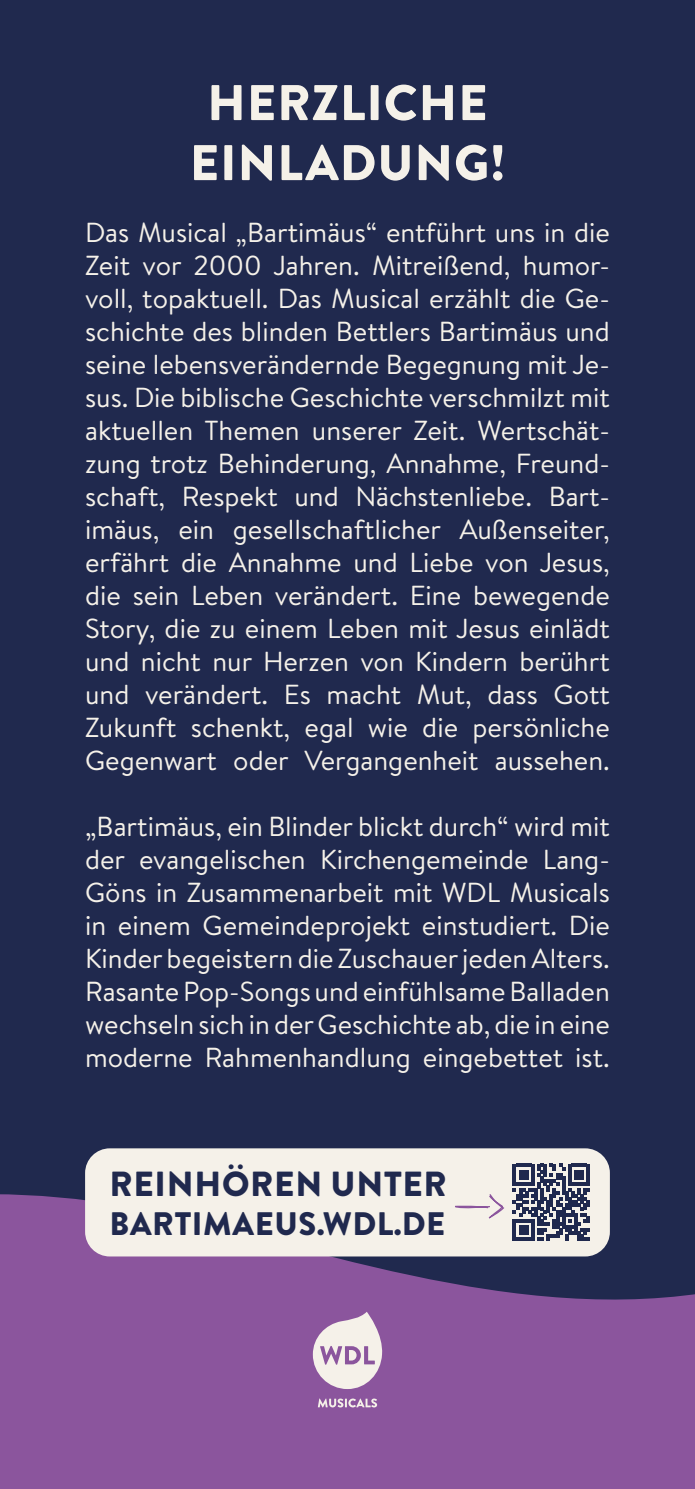
<style>
.page{position:relative;width:695px;height:1489px;background:#fff}
.page>*{position:absolute;margin:0;border:0;box-sizing:border-box;transform-origin:0 0}
.t1{font:900 50px/60px "Brandon Grotesque";letter-spacing:.02em;color:#f5f1e9;text-align:center}
.t2{font:900 34.75px "Brandon Grotesque";letter-spacing:.02em;color:#20294e}
.t3{font:900 32.5px "Brandon Grotesque";letter-spacing:.02em;color:#20294e}
.t4{font:27.5px/33px "Brandon Text";color:#f5f1e9;text-align:justify}
</style>
<div class="page">
<div style="left:0;top:0;width:694px;height:1488px;background:#20294e"></div>
<svg style="left:0;top:1148px;width:694px;height:340px;background:#7c4f91"></svg>
<svg style="left:313px;top:1311px;width:70px;height:77px;background:#ceb8cd"></svg>
<svg style="left:318px;top:1398px;width:59px;height:9px"></svg>
<div style="left:85px;top:1148px;width:524px;height:108px;background:#f5f1e9;border-radius:25px"></div>
<svg style="left:513px;top:1163px;width:76px;height:77px"></svg>
<svg style="left:455px;top:1194px;width:50px;height:25px"></svg>
<h1 class="t1" style="left:190px;top:73px;width:317px">HERZLICHE<br>EINLADUNG!</h1>
<p class="t4" style="left:85px;top:214px;width:526px">Das Musical „Bartimäus“ entführt uns in die Zeit vor 2000 Jahren. Mitreißend, humor&shy;voll, topaktuell. Das Musical erzählt die Ge&shy;schichte des blinden Bettlers Bartimäus und seine lebensverändernde Begegnung mit Je&shy;sus. Die biblische Geschichte verschmilzt mit aktuellen Themen unserer Zeit. Wertschät&shy;zung trotz Behinderung, Annahme, Freund&shy;schaft, Respekt und Nächstenliebe. Bart&shy;imäus, ein gesellschaftlicher Außenseiter, erfährt die Annahme und Liebe von Jesus, die sein Leben verändert. Eine bewegende Story, die zu einem Leben mit Jesus einlädt und nicht nur Herzen von Kindern berührt und verändert. Es macht Mut, dass Gott Zukunft schenkt, egal wie die persönliche Gegenwart oder Vergangenheit aussehen.</p>
<p class="t4" style="left:85px;top:808px;width:526px">„Bartimäus, ein Blinder blickt durch“ wird mit der evangelischen Kirchengemeinde Lang-Göns in Zusammenarbeit mit WDL Musicals in einem Gemeindeprojekt einstudiert. Die Kinder begeistern die Zuschauer jeden Alters.<br>Rasante Pop-Songs und einfühlsame Balladen wechseln sich in der Geschichte ab, die in eine moderne Rahmenhandlung eingebettet ist.</p>
<p class="t2" style="left:109px;top:1158px;width:339px">REINHÖREN UNTER</p>
<p class="t3" style="left:109px;top:1200px;width:337px">BARTIMAEUS.WDL.DE</p>
</div>
